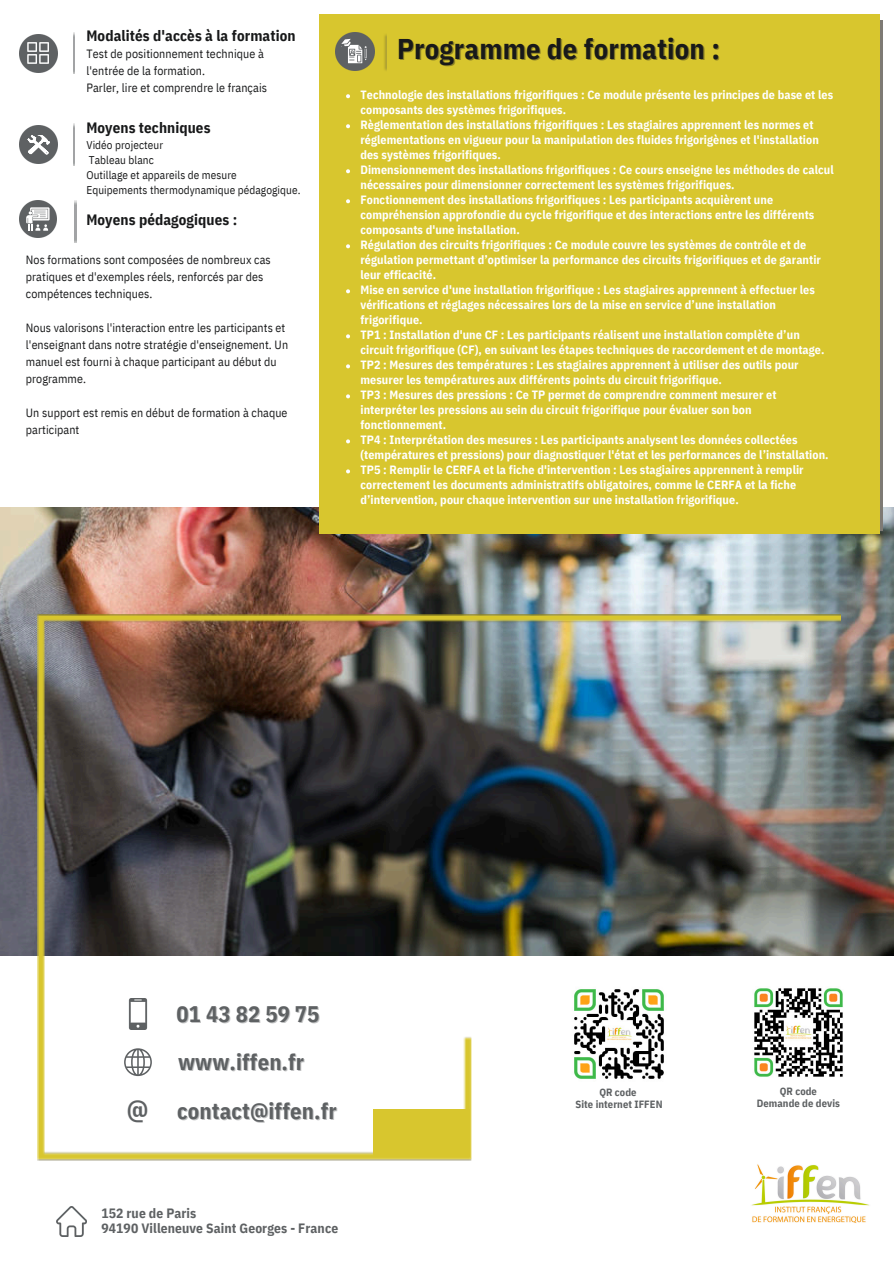
<style>
.page{position:relative;width:894px;height:1264px;background:#fff}
.page>*{position:absolute;margin:0;border:0;box-sizing:border-box;transform-origin:0 0}
.t1{font:700 28.5px "IBM Plex Sans Cond";letter-spacing:.005em;color:#18191a}
.t2{font:700 26.55px "IBM Plex Sans Cond";color:#5e6163}
.t3{font:700 22.5px "IBM Plex Sans Cond";letter-spacing:.005em;color:#5e6163}
.t4{font:700 15px "IBM Plex Sans Cond";letter-spacing:.005em;color:#18191a}
.t5{font:700 13.5px/14.7px "IBM Plex Sans Cond";letter-spacing:.005em;color:#5e6163}
.t6{font:700 12px/15px "IBM Plex Sans Cond";letter-spacing:.005em;color:#fff}
.t7{font:12px/17px "IBM Plex Sans Cond";letter-spacing:.005em;color:#18191a}
.t8{font:11.25px/15px "IBM Plex Sans Cond";letter-spacing:.005em;color:#18191a}
.t9{font:700 10.5px "IBM Plex Sans Cond";letter-spacing:.005em;color:#5e6163}
</style>
<div class="page">
<img style="left:0;top:507px;width:893px;height:448px">
<img style="left:74px;top:32px;width:1px;height:42px">
<div style="left:319px;top:14px;width:560px;height:520px;background:#d8c62e"></div>
<img style="left:384px;top:34px;width:3px;height:37px">
<img style="left:19px;top:34px;width:38px;height:38px">
<svg style="left:27px;top:42px;width:22px;height:21px"></svg>
<img style="left:19px;top:126px;width:38px;height:38px">
<svg style="left:27px;top:135px;width:23px;height:20px"></svg>
<img style="left:336px;top:32px;width:38px;height:38px">
<svg style="left:341px;top:39px;width:25px;height:24px"></svg>
<img style="left:19px;top:200px;width:37px;height:38px">
<svg style="left:26px;top:207px;width:24px;height:24px"></svg>
<img style="left:751px;top:1164px;width:119px;height:59px">
<img style="left:840px;top:989px;width:3px;height:88px">
<img style="left:56px;top:1206px;width:31px;height:30px">
<img style="left:38px;top:614px;width:802px;height:545px">
<svg style="left:346px;top:94px;width:4px;height:4px"></svg>
<svg style="left:346px;top:124px;width:4px;height:4px"></svg>
<svg style="left:346px;top:169px;width:4px;height:4px"></svg>
<svg style="left:346px;top:199px;width:4px;height:4px"></svg>
<svg style="left:346px;top:244px;width:4px;height:4px"></svg>
<svg style="left:346px;top:289px;width:4px;height:4px"></svg>
<svg style="left:346px;top:334px;width:4px;height:4px"></svg>
<svg style="left:346px;top:364px;width:4px;height:4px"></svg>
<svg style="left:346px;top:394px;width:4px;height:4px"></svg>
<svg style="left:346px;top:439px;width:4px;height:4px"></svg>
<svg style="left:346px;top:469px;width:4px;height:4px"></svg>
<div style="left:373px;top:1109px;width:97px;height:47px;background:#d8c62e"></div>
<img style="left:74px;top:124px;width:1px;height:41px">
<img style="left:75px;top:200px;width:1px;height:42px">
<p class="t4" style="left:86px;top:25px;width:210px">Modalités d'accès à la formation</p>
<p class="t7" style="left:86px;top:45px;width:182px">Test de positionnement technique à l'entrée de la formation.<br>Parler, lire et comprendre le français</p>
<h3 class="t1" style="left:397px;top:30px;width:324px">Programme de formation :</h3>
<h4 class="t4" style="left:86px;top:117px;width:125px">Moyens techniques</h4>
<h4 class="t8" style="left:86px;top:137px;width:215px">Vidéo projecteur<br>Tableau blanc<br>Outillage et appareils de mesure<br>Equipements thermodynamique pédagogique.</h4>
<h4 class="t4" style="left:86px;top:209px;width:152px">Moyens pédagogiques :</h4>
<p class="t6" style="left:360px;top:87px;width:474px">Technologie des installations frigorifiques : Ce module présente les principes de base et les composants des systèmes frigorifiques.</p>
<p class="t6" style="left:360px;top:117px;width:460px">Règlementation des installations frigorifiques : Les stagiaires apprennent les normes et réglementations en vigueur pour la manipulation des fluides frigorigènes et l'installation des systèmes frigorifiques.</p>
<p class="t6" style="left:360px;top:162px;width:474px">Dimensionnement des installations frigorifiques : Ce cours enseigne les méthodes de calcul nécessaires pour dimensionner correctement les systèmes frigorifiques.</p>
<h2 class="t6" style="left:360px;top:192px;width:455px">Fonctionnement des installations frigorifiques : Les participants acquièrent une compréhension approfondie du cycle frigorifique et des interactions entre les différents composants d'une installation.</h2>
<p class="t6" style="left:360px;top:237px;width:462px">Régulation des circuits frigorifiques : Ce module couvre les systèmes de contrôle et de régulation permettant d’optimiser la performance des circuits frigorifiques et de garantir leur efficacité.</p>
<h2 class="t6" style="left:360px;top:282px;width:456px">Mise en service d'une installation frigorifique : Les stagiaires apprennent à effectuer les vérifications et réglages nécessaires lors de la mise en service d’une installation frigorifique.</h2>
<p class="t6" style="left:360px;top:327px;width:465px">TP1 : Installation d'une CF : Les participants réalisent une installation complète d’un circuit frigorifique (CF), en suivant les étapes techniques de raccordement et de montage.</p>
<h2 class="t6" style="left:360px;top:357px;width:439px">TP2 : Mesures des températures : Les stagiaires apprennent à utiliser des outils pour mesurer les températures aux différents points du circuit frigorifique.</h2>
<p class="t6" style="left:360px;top:387px;width:417px">TP3 : Mesures des pressions : Ce TP permet de comprendre comment mesurer et interpréter les pressions au sein du circuit frigorifique pour évaluer son bon fonctionnement.</p>
<p class="t6" style="left:360px;top:432px;width:469px">TP4 : Interprétation des mesures : Les participants analysent les données collectées (températures et pressions) pour diagnostiquer l'état et les performances de l’installation.</p>
<p class="t6" style="left:360px;top:462px;width:444px">TP5 : Remplir le CERFA et la fiche d'intervention : Les stagiaires apprennent à remplir correctement les documents administratifs obligatoires, comme le CERFA et la fiche d’intervention, pour chaque intervention sur une installation frigorifique.</p>
<p class="t7" style="left:26px;top:251px;width:246px">Nos formations sont composées de nombreux cas pratiques et d'exemples réels, renforcés par des compétences techniques.</p>
<p class="t7" style="left:26px;top:319px;width:264px">Nous valorisons l'interaction entre les participants et l'enseignant dans notre stratégie d'enseignement. Un manuel est fourni à chaque participant au début du programme.</p>
<p class="t7" style="left:26px;top:404px;width:263px">Un support est remis en début de formation à chaque participant</p>
<p class="t3" style="left:177px;top:998px;width:144px">01 43 82 59 75</p>
<p class="t2" style="left:127px;top:1091px;width:23px">@</p>
<p class="t3" style="left:178px;top:1046px;width:127px">www.iffen.fr</p>
<h4 class="t3" style="left:177px;top:1095px;width:161px">contact@iffen.fr</h4>
<h4 class="t5" style="left:101px;top:1205px;width:238px">152 rue de Paris<br>94190 Villeneuve Saint Georges - France</h4>
<p class="t9" style="left:599px;top:1085px;width:39px">QR code</p>
<p class="t9" style="left:575px;top:1097px;width:88px">Site internet IFFEN</p>
<p class="t9" style="left:779px;top:1084px;width:39px">QR code</p>
<h4 class="t9" style="left:756px;top:1095px;width:85px">Demande de devis</h4>
</div>
